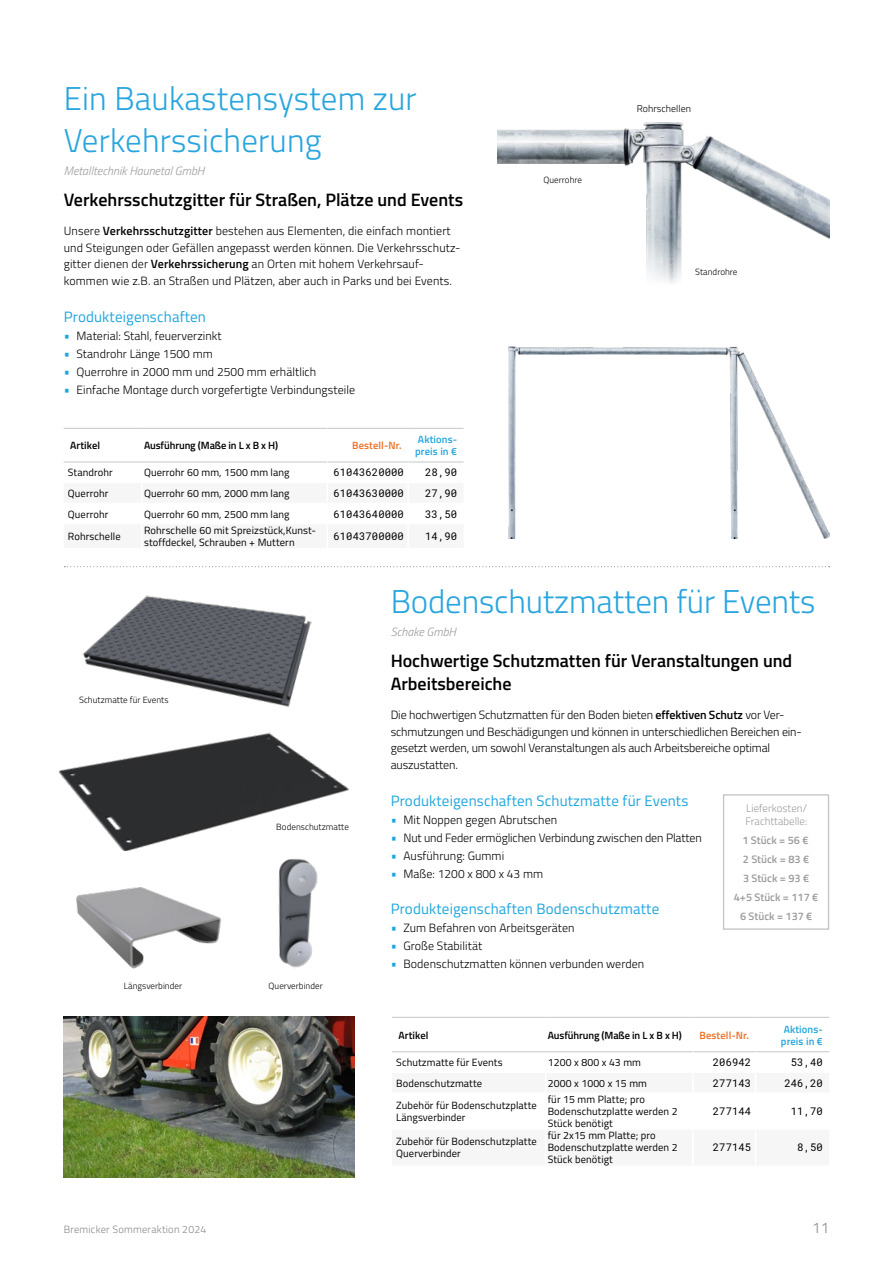
<style>
.page{position:relative;width:893px;height:1263px;background:#fff}
.page>*{position:absolute;margin:0;border:0;box-sizing:border-box;transform-origin:0 0}
.Titel_klein{font:300 33px/42px "Titillium";letter-spacing:.005em;color:#28a5de}
.Vorspann{font:600 18px/22.5px "Titillium";color:#000}
.Lauftext_Zwischentitel{font:15px "Titillium";letter-spacing:.01em;color:#1fa6df}
.t1{font:300 15px "Titillium";color:#868786}
.Lauftext{font:300 12px/16.5px "Titillium";letter-spacing:.005em;color:#000}
.Titel_klein-2{font:italic 300 12px "Titillium";color:#9c9c9d}
.t2{font:600 10.95px "Titillium";color:#9c9c9d}
.t3{font:300 10.95px "Titillium";color:#9c9c9d}
.Tabelle_Zellentext_normal{font:10.5px/12px "Titillium";letter-spacing:.01em;color:#000}
.Tabelle_Zellentext_Bestell-Nr{font:10.5px "Roboto Mono";letter-spacing:.01em;color:#000}
.Tabelle_Titel_Spalte_linksbündig{font:600 10.5px "Titillium";letter-spacing:-.01em;color:#000}
.Tabelle_Titel_Bestell-Nr{font:600 10.5px/12px "Titillium";letter-spacing:.01em;color:#1fa6df}
.t4{font:300 10.5px "Titillium";letter-spacing:.02em;color:#868786}
.Tabelle_Titel_Bestell-Nr-2{font:600 10.5px "Titillium";letter-spacing:.01em;color:#ed6e22}
.Tabelle_Titel_Spalte_linksbündig-2{font:600 10.5px "Titillium";letter-spacing:.01em;color:#000}
.Bildunterschrift{font:300 9.9px "Titillium";letter-spacing:.005em;color:#000}
.Bildunterschrift-2{font:300 9px "Titillium";letter-spacing:.005em;color:#000}
.s1{font-weight:600}
.s2{font-weight:600;font-size:13.5px;color:#1fa6df}
.s3{color:#28a5de}
</style>
<div class="page">
<svg style="left:64px;top:428px;width:399px;height:35px"></svg>
<hr style="left:407px;top:462px;width:2px;height:21px;background:#fff">
<hr style="left:142px;top:428px;width:185px;height:1px;background:#c5c6c6">
<hr style="left:327px;top:428px;width:81px;height:1px;background:#c5c6c6">
<hr style="left:408px;top:428px;width:55px;height:1px;background:#c5c6c6">
<hr style="left:327px;top:429px;width:1px;height:33px;background:#fff">
<img style="left:508px;top:347px;width:321px;height:192px">
<img style="left:497px;top:123px;width:332px;height:160px">
<svg style="left:392px;top:1017px;width:437px;height:36px"></svg>
<hr style="left:546px;top:1017px;width:147px;height:1px;background:#c5c6c6">
<hr style="left:693px;top:1017px;width:62px;height:1px;background:#c5c6c6">
<hr style="left:755px;top:1017px;width:74px;height:1px;background:#c5c6c6">
<hr style="left:692px;top:1018px;width:2px;height:33px;background:#fff">
<svg style="left:64px;top:566px;width:766px;height:1px"></svg>
<img style="left:82px;top:595px;width:230px;height:102px">
<img style="left:58px;top:697px;width:291px;height:154px">
<img style="left:76px;top:887px;width:146px;height:82px">
<img style="left:278px;top:859px;width:40px;height:109px">
<img style="left:64px;top:1017px;width:291px;height:161px">
<div style="left:723px;top:794px;width:106px;height:136px;border:1px solid #c5c6c6"></div>
<p class="Titel_klein" style="left:64px;top:76px;width:354px">Ein Baukastensystem zur<br>Verkehrssicherung</p>
<p class="Titel_klein-2" style="left:64px;top:162px;width:142px">Metalltechnik Haunetal GmbH</p>
<p class="Vorspann" style="left:64px;top:187px;width:401px">Verkehrsschutzgitter für Straßen, Plätze und Events</p>
<p class="Lauftext" style="left:64px;top:222px;width:398px">Unsere <span class="s1">Verkehrsschutzgitter</span> bestehen aus Elementen, die einfach montiert und Steigungen oder Gefällen angepasst werden können. Die Verkehrsschutz&shy;gitter dienen der <span class="s1">Verkehrssicherung</span> an Orten mit hohem Verkehrsauf&shy;kommen wie z.B. an Straßen und Plätzen, aber auch in Parks und bei Events.</p>
<p class="Lauftext_Zwischentitel" style="left:64px;top:305px;width:144px">Produkteigenschaften</p>
<p class="Lauftext" style="left:64px;top:327px;width:159px"><span class="s2">•</span> Material: Stahl, feuerverzinkt</p>
<p class="Lauftext" style="left:64px;top:345px;width:151px"><span class="s2">•</span> Standrohr Länge 1500 mm</p>
<p class="Lauftext" style="left:64px;top:363px;width:254px"><span class="s2">•</span> Querrohre in 2000 mm und 2500 mm erhältlich</p>
<p class="Lauftext" style="left:64px;top:381px;width:293px"><span class="s2">•</span> Einfache Montage durch vorgefertigte Verbindungsteile</p>
<p class="Tabelle_Titel_Spalte_linksbündig-2" style="left:70px;top:437px;width:32px">Artikel</p>
<p class="Tabelle_Titel_Spalte_linksbündig" style="left:144px;top:437px;width:136px">Ausführung (Maße in L x B x H)</p>
<p class="Tabelle_Titel_Bestell-Nr-2" style="left:352px;top:437px;width:51px">Bestell-Nr.</p>
<p class="Tabelle_Titel_Bestell-Nr" style="left:415px;top:433px;width:43px">Aktions&shy;preis <span class="s3">in €</span></p>
<p class="Tabelle_Zellentext_normal" style="left:68px;top:466px;width:46px">Standrohr</p>
<p class="Tabelle_Zellentext_normal" style="left:144px;top:466px;width:147px">Querrohr 60 mm, 1500 mm lang</p>
<p class="Tabelle_Zellentext_Bestell-Nr" style="left:333px;top:465px;width:72px">61043620000</p>
<p class="Tabelle_Zellentext_Bestell-Nr" style="left:425px;top:465px;width:33px">28,90</p>
<p class="Tabelle_Zellentext_normal" style="left:68px;top:487px;width:42px">Querrohr</p>
<p class="Tabelle_Zellentext_normal" style="left:144px;top:487px;width:147px">Querrohr 60 mm, 2000 mm lang</p>
<p class="Tabelle_Zellentext_Bestell-Nr" style="left:333px;top:486px;width:72px">61043630000</p>
<p class="Tabelle_Zellentext_Bestell-Nr" style="left:425px;top:486px;width:33px">27,90</p>
<p class="Tabelle_Zellentext_normal" style="left:68px;top:507px;width:42px">Querrohr</p>
<p class="Tabelle_Zellentext_normal" style="left:144px;top:507px;width:147px">Querrohr 60 mm, 2500 mm lang</p>
<p class="Tabelle_Zellentext_Bestell-Nr" style="left:333px;top:506px;width:72px">61043640000</p>
<p class="Tabelle_Zellentext_Bestell-Nr" style="left:425px;top:506px;width:33px">33,50</p>
<p class="Tabelle_Zellentext_normal" style="left:68px;top:530px;width:54px">Rohrschelle</p>
<p class="Tabelle_Zellentext_normal" style="left:144px;top:524px;width:174px">Rohrschelle 60 mit Spreizstück,Kunst&shy;stoffdeckel, Schrauben + Muttern</p>
<p class="Tabelle_Zellentext_Bestell-Nr" style="left:333px;top:529px;width:72px">61043700000</p>
<p class="Tabelle_Zellentext_Bestell-Nr" style="left:425px;top:529px;width:33px">14,90</p>
<p class="Bildunterschrift-2" style="left:543px;top:173px;width:40px">Querrohre</p>
<p class="Bildunterschrift" style="left:637px;top:101px;width:56px">Rohrschellen</p>
<p class="Bildunterschrift-2" style="left:695px;top:265px;width:44px">Standrohre</p>
<p class="Bildunterschrift-2" style="left:79px;top:693px;width:91px">Schutzmatte für Events</p>
<p class="Bildunterschrift-2" style="left:276px;top:821px;width:74px">Bodenschutzmatte</p>
<p class="Bildunterschrift-2" style="left:124px;top:980px;width:60px">Längsverbinder</p>
<p class="Bildunterschrift-2" style="left:269px;top:980px;width:56px">Querverbinder</p>
<p class="Titel_klein" style="left:391px;top:579px;width:426px">Bodenschutzmatten für Events</p>
<p class="Titel_klein-2" style="left:391px;top:623px;width:67px">Schake GmbH</p>
<p class="Vorspann" style="left:391px;top:649px;width:403px">Hochwertige Schutzmatten für Veranstaltungen und<br>Arbeitsbereiche</p>
<p class="Lauftext" style="left:391px;top:706px;width:413px">Die hochwertigen Schutzmatten für den Boden bieten <span class="s1">effektiven Schutz</span> vor Ver&shy;schmutzungen und Beschädigungen und können in unterschiedlichen Bereichen ein&shy;gesetzt werden, um sowohl Veranstaltungen als auch Arbeitsbereiche optimal auszustatten.</p>
<p class="Lauftext_Zwischentitel" style="left:391px;top:789px;width:299px">Produkteigenschaften Schutzmatte für Events</p>
<p class="Lauftext" style="left:391px;top:811px;width:168px"><span class="s2">•</span> Mit Noppen gegen Abrutschen</p>
<p class="Lauftext" style="left:391px;top:829px;width:313px"><span class="s2">•</span> Nut und Feder ermöglichen Verbindung zwischen den Platten</p>
<p class="Lauftext" style="left:391px;top:847px;width:115px"><span class="s2">•</span> Ausführung: Gummi</p>
<p class="Lauftext" style="left:391px;top:865px;width:154px"><span class="s2">•</span> Maße: 1200 x 800 x 43 mm</p>
<p class="Lauftext_Zwischentitel" style="left:391px;top:897px;width:270px">Produkteigenschaften Bodenschutzmatte</p>
<p class="Lauftext" style="left:391px;top:919px;width:185px"><span class="s2">•</span> Zum Befahren von Arbeitsgeräten</p>
<p class="Lauftext" style="left:391px;top:937px;width:93px"><span class="s2">•</span> Große Stabilität</p>
<p class="Lauftext" style="left:391px;top:955px;width:255px"><span class="s2">•</span> Bodenschutzmatten können verbunden werden</p>
<p class="t3" style="left:746px;top:800px;width:62px">Lieferkosten/</p>
<p class="t3" style="left:745px;top:813px;width:63px">Frachttabelle:</p>
<p class="t2" style="left:742px;top:832px;width:68px">1 Stück = 56 €</p>
<p class="t2" style="left:743px;top:851px;width:68px">2 Stück = 83 €</p>
<p class="t2" style="left:743px;top:870px;width:68px">3 Stück = 93 €</p>
<p class="t2" style="left:734px;top:889px;width:86px">4+5 Stück = 117 €</p>
<p class="t2" style="left:740px;top:908px;width:74px">6 Stück = 137 €</p>
<p class="Tabelle_Titel_Spalte_linksbündig-2" style="left:398px;top:1027px;width:32px">Artikel</p>
<p class="Tabelle_Titel_Spalte_linksbündig" style="left:548px;top:1027px;width:136px">Ausführung (Maße in L x B x H)</p>
<p class="Tabelle_Titel_Bestell-Nr-2" style="left:700px;top:1027px;width:51px">Bestell-Nr.</p>
<p class="Tabelle_Titel_Bestell-Nr" style="left:781px;top:1022px;width:43px">Aktions&shy;preis <span class="s3">in €</span></p>
<p class="Tabelle_Zellentext_normal" style="left:396px;top:1056px;width:108px">Schutzmatte für Events</p>
<p class="Tabelle_Zellentext_normal" style="left:548px;top:1056px;width:95px">1200 x 800 x 43 mm</p>
<p class="Tabelle_Zellentext_Bestell-Nr" style="left:713px;top:1055px;width:40px">206942</p>
<p class="Tabelle_Zellentext_Bestell-Nr" style="left:791px;top:1055px;width:33px">53,40</p>
<p class="Tabelle_Zellentext_normal" style="left:396px;top:1076px;width:87px">Bodenschutzmatte</p>
<p class="Tabelle_Zellentext_normal" style="left:548px;top:1076px;width:101px">2000 x 1000 x 15 mm</p>
<p class="Tabelle_Zellentext_Bestell-Nr" style="left:713px;top:1075px;width:40px">277143</p>
<p class="Tabelle_Zellentext_Bestell-Nr" style="left:784px;top:1075px;width:40px">246,20</p>
<p class="Tabelle_Zellentext_normal" style="left:396px;top:1099px;width:142px">Zubehör für Bodenschutzplatte</p>
<p class="Tabelle_Zellentext_normal" style="left:396px;top:1111px;width:71px">Längsverbinder</p>
<p class="Tabelle_Zellentext_normal" style="left:548px;top:1093px;width:131px">für 15 mm Platte; pro<br>Bodenschutzplatte werden 2<br>Stück benötigt</p>
<p class="Tabelle_Zellentext_Bestell-Nr" style="left:713px;top:1104px;width:40px">277144</p>
<p class="Tabelle_Zellentext_Bestell-Nr" style="left:791px;top:1104px;width:33px">11,70</p>
<p class="Tabelle_Zellentext_normal" style="left:396px;top:1135px;width:142px">Zubehör für Bodenschutzplatte</p>
<p class="Tabelle_Zellentext_normal" style="left:396px;top:1147px;width:66px">Querverbinder</p>
<p class="Tabelle_Zellentext_normal" style="left:548px;top:1129px;width:131px">für 2x15 mm Platte; pro<br>Bodenschutzplatte werden 2<br>Stück benötigt</p>
<p class="Tabelle_Zellentext_Bestell-Nr" style="left:713px;top:1140px;width:40px">277145</p>
<p class="Tabelle_Zellentext_Bestell-Nr" style="left:797px;top:1140px;width:27px">8,50</p>
<p class="t4" style="left:64px;top:1222px;width:144px">Bremicker Sommeraktion 2024</p>
<p class="t1" style="left:812px;top:1217px;width:19px">11</p>
</div>
